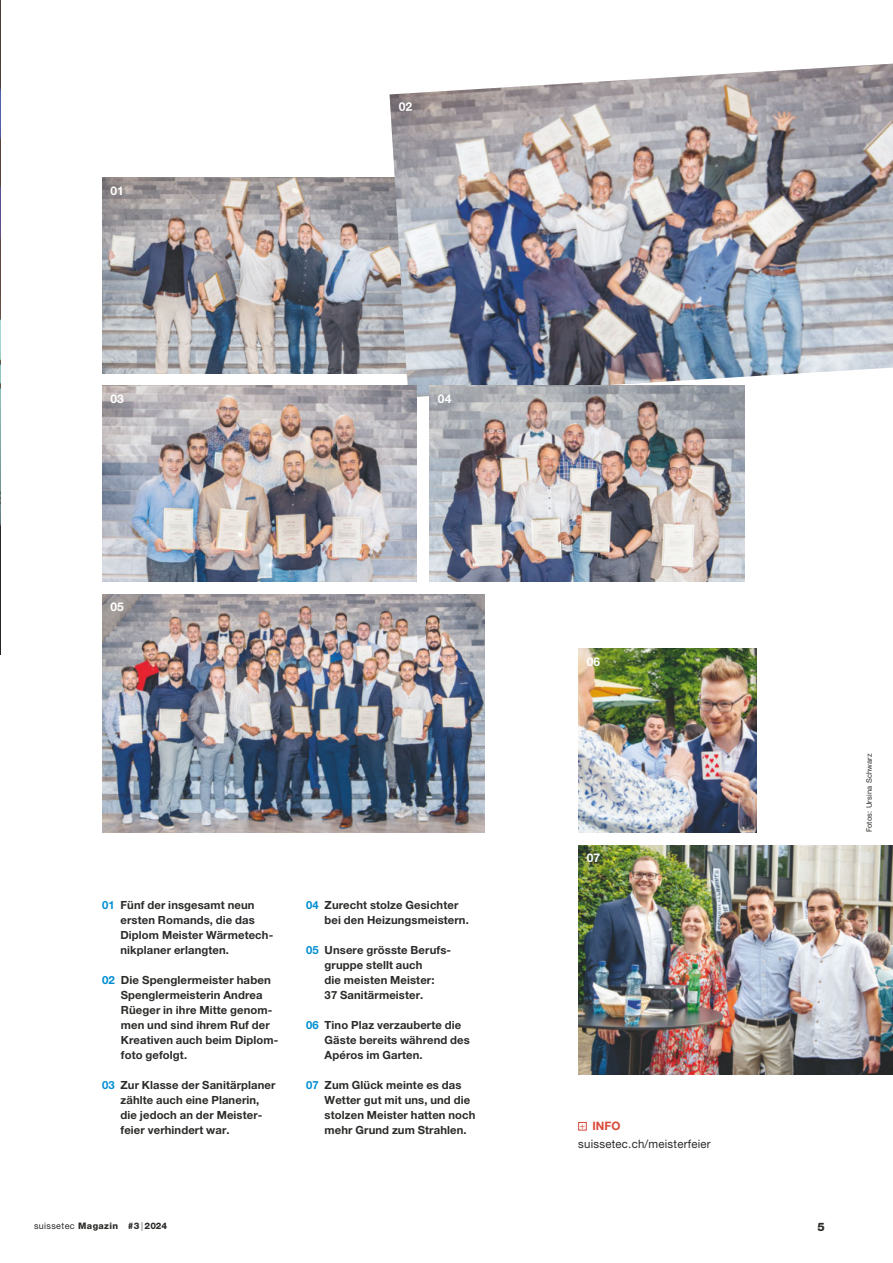
<style>
.page{position:relative;width:893px;height:1263px;background:#fff}
.page>*{position:absolute;margin:0;border:0;box-sizing:border-box;transform-origin:0 0}
.t1{font:700 12px "Helvetica Neue LT Pro";color:#fff}
.t2{font:11.7px/17.7px "Helvetica Neue LT Pro";letter-spacing:.02em;color:#2b2b29}
.t3{font:800 11.7px "Helvetica Neue LT Pro";color:#2b2b29}
.t4{font:700 11.25px/15px "Helvetica Neue LT Pro";letter-spacing:.01em;color:#2b2b29}
.t5{font:800 9px "Helvetica Neue LT Pro";letter-spacing:.04em;color:#2b2b29}
.t6{font:7.5px "Helvetica Neue LT Pro";letter-spacing:.02em;color:#2b2b29}
.s1{color:#008ed2}
.s2{font-weight:700;color:#d94838}
.s3{font-weight:400}
.s4{font-weight:300}
</style>
<div class="page">
<img style="left:0;top:1px;width:1px;height:654px">
<img style="left:102px;top:594px;width:383px;height:238px">
<img style="left:102px;top:178px;width:288px;height:195px">
<img style="left:578px;top:649px;width:179px;height:183px">
<img style="left:578px;top:845px;width:315px;height:230px">
<div style="left:578px;top:1122px;width:9px;height:8px;border:1px solid #d94838"></div>
<img style="left:390px;top:63px;width:503px;height:334px">
<img style="left:429px;top:386px;width:315px;height:195px">
<img style="left:102px;top:386px;width:315px;height:195px">
<svg style="left:399px;top:102px;width:13px;height:9px"></svg>
<p class="t1" style="left:111px;top:183px;width:15px">01</p>
<p class="t1" style="left:111px;top:391px;width:15px">03</p>
<p class="t1" style="left:438px;top:391px;width:15px">04</p>
<p class="t1" style="left:111px;top:600px;width:15px">05</p>
<p class="t4" style="left:121px;top:897px;width:154px;text-indent:-18px"><span class="s1">01</span> Fünf der insgesamt neun ersten Romands, die das<br>Diplom Meister Wärmetech&shy;nikplaner erlangten.</p>
<p class="t4" style="left:121px;top:972px;width:159px;text-indent:-19px"><span class="s1">02</span> Die Spenglermeister haben<br>Spenglermeisterin Andrea<br>Rüeger in ihre Mitte genom&shy;men und sind ihrem Ruf der<br>Kreativen auch beim Diplom&shy;foto gefolgt.</p>
<p class="t4" style="left:121px;top:1077px;width:156px;text-indent:-18px"><span class="s1">03</span> Zur Klasse der Sanitärplaner zählte auch eine Planerin, die jedoch an der Meister&shy;feier verhindert war.</p>
<p class="t4" style="left:325px;top:897px;width:146px;text-indent:-18px"><span class="s1">04</span> Zurecht stolze Gesichter bei den Heizungsmeistern.</p>
<p class="t4" style="left:325px;top:942px;width:128px;text-indent:-18px"><span class="s1">05</span> Unsere grösste Berufs&shy;gruppe stellt auch<br>die meisten Meister:<br>37 Sanitärmeister.</p>
<p class="t4" style="left:325px;top:1017px;width:147px;text-indent:-18px"><span class="s1">06</span> Tino Plaz verzauberte die<br>Gäste bereits während des<br>Apéros im Garten.</p>
<p class="t4" style="left:325px;top:1077px;width:152px;text-indent:-18px"><span class="s1">07</span> Zum Glück meinte es das<br>Wetter gut mit uns, und die stolzen Meister hatten noch mehr Grund zum Strahlen.</p>
<p class="t1" style="left:587px;top:654px;width:15px">06</p>
<p class="t1" style="left:587px;top:850px;width:15px">07</p>
<p class="t2" style="left:578px;top:1117px;width:134px"><sup>+</sup> <span class="s2">INFO </span>suissetec.ch/meisterfeier</p>
<p class="t5" style="left:34px;top:1220px;width:135px"><span class="s3">suissetec</span> Magazin #3 <span class="s4">|</span>2024</p>
<p class="t3" style="left:818px;top:1220px;width:9px">5</p>
<p class="t6" style="left:865px;top:832px;width:80px;rotate:-90deg">Fotos: Ursina Schwarz</p>
</div>
